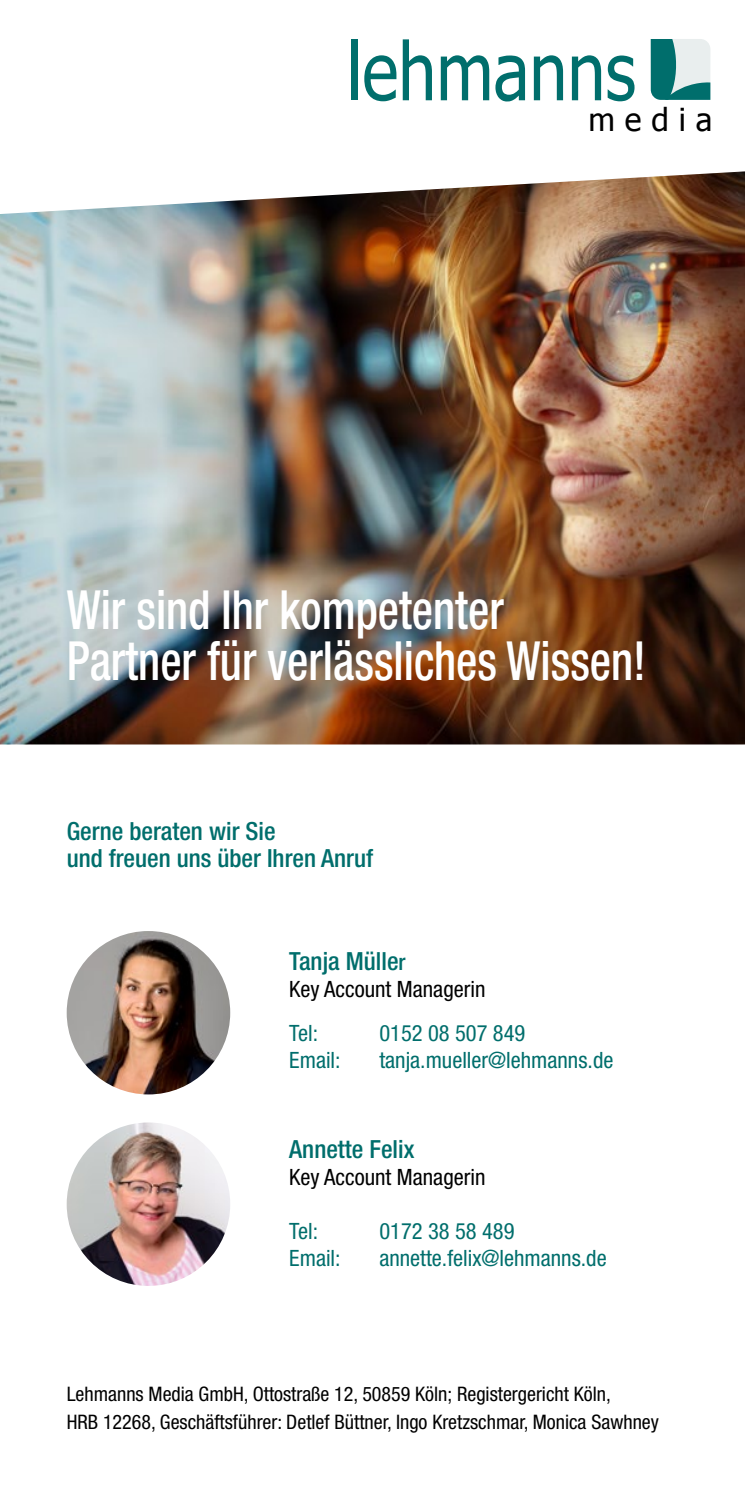
<style>
.page{position:relative;width:745px;height:1489px;background:#fff}
.page>*{position:absolute;margin:0;border:0;box-sizing:border-box;transform-origin:0 0}
.t1{font:80px "Tahoma";color:#006e6c;scale:.85 1}
.t2{font:500 condensed 54px/51.2px "Helvetica Neue";color:#fff;scale:.85 1}
.t3{font:31.5px "Tahoma";color:#000}
.t4{font:500 condensed 25px/27.5px "Helvetica Neue";color:#006e6c}
.t5{font:condensed 22.5px "Helvetica Neue";color:#006e6c}
.t6{font:condensed 22.5px "Helvetica Neue";color:#000}
.t7{font:condensed 20px/27.5px "Helvetica Neue";color:#000}
.s1{font-size:22.5px}
</style>
<div class="page">
<img style="left:0;top:171px;width:744px;height:573px">
<svg style="left:650px;top:39px;width:60px;height:61px;background:#6daaa9"></svg>
<img style="left:67px;top:1122px;width:163px;height:163px;border-radius:82px">
<img style="left:67px;top:931px;width:163px;height:163px;border-radius:82px">
<h1 class="t1" style="left:346px;top:18px;width:341px">lehmanns</h1>
<h3 class="t3" style="left:588px;top:98px;width:125px">m e d i a</h3>
<h2 class="t2" style="left:67px;top:583px;width:682px">Wir sind Ihr kompetenter<br>Partner für verlässliches Wissen!</h2>
<p class="t4" style="left:67px;top:816px;width:307px">Gerne beraten wir Sie<br>und freuen uns über Ihren Anruf</p>
<p class="t4" style="left:289px;top:947px;width:118px">Tanja Mülle<span class="s1">r</span></p>
<p class="t6" style="left:289px;top:976px;width:197px">Key Account Managerin</p>
<p class="t5" style="left:289px;top:1020px;width:30px">Tel:</p>
<p class="t5" style="left:379px;top:1020px;width:147px">0152 08 507 849</p>
<p class="t5" style="left:289px;top:1047px;width:53px">Email:</p>
<p class="t5" style="left:379px;top:1047px;width:235px">tanja.mueller@lehmanns.de</p>
<p class="t4" style="left:289px;top:1135px;width:126px">Annette Felix</p>
<p class="t6" style="left:289px;top:1164px;width:197px">Key Account Managerin</p>
<p class="t5" style="left:289px;top:1218px;width:30px">Tel:</p>
<p class="t5" style="left:379px;top:1218px;width:136px">0172 38 58 489</p>
<p class="t5" style="left:289px;top:1245px;width:53px">Email:</p>
<p class="t5" style="left:379px;top:1245px;width:229px">annette.felix@lehmanns.de</p>
<p class="t7" style="left:67px;top:1380px;width:593px">Lehmanns Media GmbH, Ottostraße 12, 50859 Köln; Registergericht Köln,<br>HRB 12268, Geschäftsführer: Detlef Büttner, Ingo Kretzschmar, Monica Sawhney</p>
</div>
